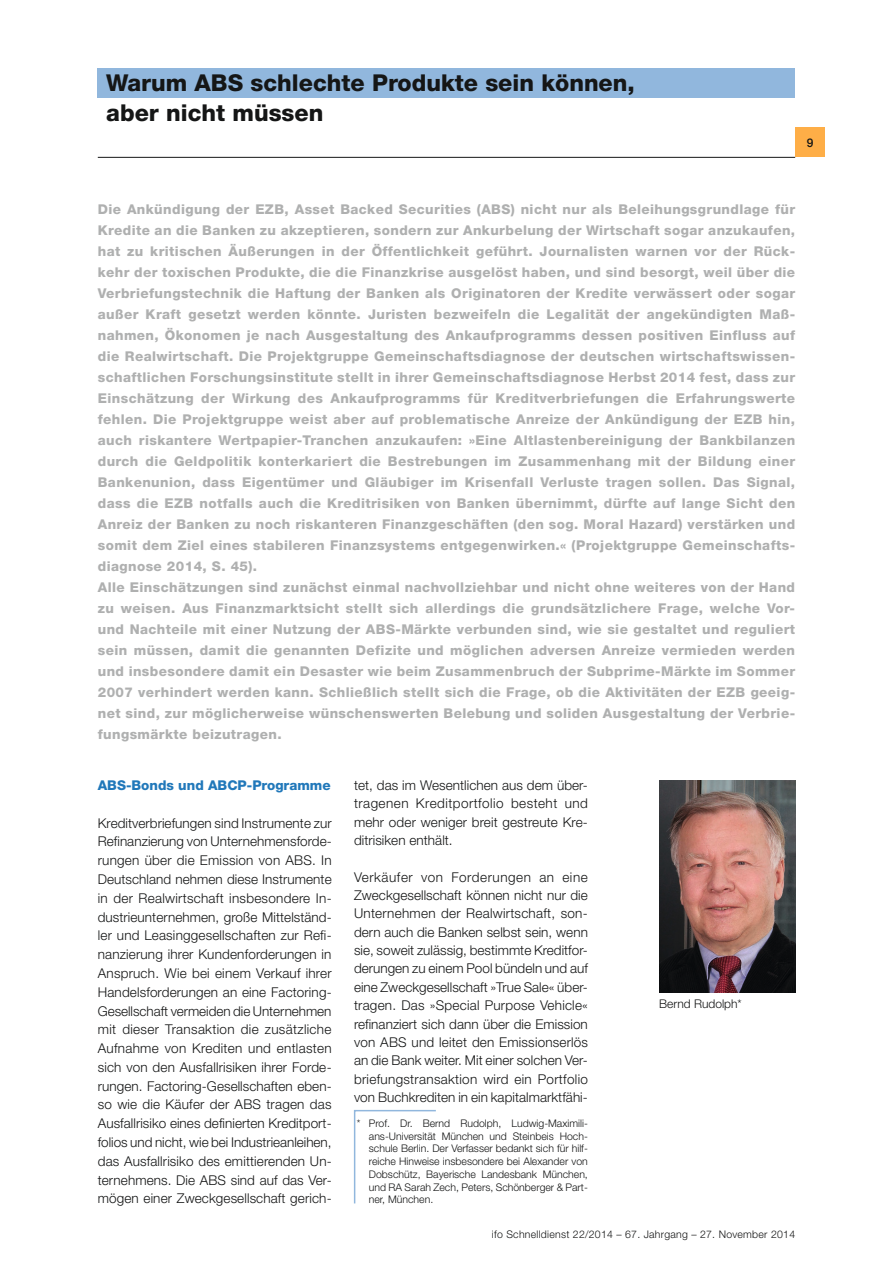
<style>
.page{position:relative;width:893px;height:1263px;background:#fff}
.page>*{position:absolute;margin:0;border:0;box-sizing:border-box;transform-origin:0 0}
.Headline_innen{font:800 23.25px "Helvetica Neue LT Std";color:#151616}
.Lead-In_grau{font:800 13.5px/21px "Helvetica Neue LT Std";letter-spacing:.03em;color:#afb0b0;text-align:justify}
.Fliesstext{font:300 13.5px/18.8px "Helvetica Neue LT Std";letter-spacing:.01em;color:#151616;text-align:justify}
.Überschrift_9_pt{font:800 13.5px "Helvetica Neue LT Std";color:#2178ba}
.Fliesstext-2{font:300 12px "Helvetica Neue LT Std";color:#151616}
.t1{font:500 12px "Helvetica Neue LT Std";color:#151616}
.Fussnote{font:300 10.5px/12.8px "Helvetica Neue LT Std";color:#151616;text-align:justify}
.Fussnote-2{font:300 10.5px "Helvetica Neue LT Std";letter-spacing:.025em;color:#151616}
</style>
<div class="page">
<hr style="left:98px;top:157px;width:697px;height:1px;background:#151616">
<div style="left:795px;top:128px;width:30px;height:29px;background:#feae47"></div>
<div style="left:98px;top:68px;width:697px;height:30px;background:#91b7dd"></div>
<svg style="left:353px;top:1109px;width:83px;height:95px"></svg>
<img style="left:659px;top:780px;width:136px;height:213px">
<p class="Headline_innen" style="left:106px;top:69px;width:530px">Warum ABS schlechte Produkte sein können,</p>
<p class="Headline_innen" style="left:106px;top:99px;width:219px">aber nicht müssen</p>
<p class="t1" style="left:807px;top:135px;width:8px">9</p>
<p class="Lead-In_grau" style="left:98px;top:198px;width:699px">Die Ankündigung der EZB, Asset Backed Securities (ABS) nicht nur als Beleihungsgrundlage für Kredite an die Banken zu akzeptieren, sondern zur Ankurbelung der Wirtschaft sogar anzukaufen, hat zu kritischen Äußerungen in der Öffentlichkeit geführt. Journalisten warnen vor der Rück&shy;kehr der toxischen Produkte, die die Finanzkrise ausgelöst haben, und sind besorgt, weil über die Verbriefungstechnik die Haftung der Banken als Originatoren der Kredite verwässert oder sogar außer Kraft gesetzt werden könnte. Juristen bezweifeln die Legalität der angekündigten Maß&shy;nahmen, Ökonomen je nach Ausgestaltung des Ankaufprogramms dessen positiven Einfluss auf die Realwirtschaft. Die Projektgruppe Gemeinschaftsdiagnose der deutschen wirtschaftswissen&shy;schaftlichen Forschungsinstitute stellt in ihrer Gemeinschaftsdiagnose Herbst 2014 fest, dass zur Einschätzung der Wirkung des Ankaufprogramms für Kreditverbriefungen die Erfahrungswerte fehlen. Die Projektgruppe weist aber auf problematische Anreize der Ankündigung der EZB hin, auch riskantere Wertpapier-Tranchen anzukaufen: »Eine Altlastenbereinigung der Bankbilanzen durch die Geldpolitik konterkariert die Bestrebungen im Zusammenhang mit der Bildung einer Bankenunion, dass Eigentümer und Gläubiger im Krisenfall Verluste tragen sollen. Das Signal, dass die EZB notfalls auch die Kreditrisiken von Banken übernimmt, dürfte auf lange Sicht den Anreiz der Banken zu noch riskanteren Finanzgeschäften (den sog. Moral Hazard) verstärken und somit dem Ziel eines stabileren Finanzsystems entgegenwirken.« (Projektgruppe Gemeinschafts&shy;diagnose 2014, S. 45).</p>
<p class="Lead-In_grau" style="left:98px;top:576px;width:699px">Alle Einschätzungen sind zunächst einmal nachvollziehbar und nicht ohne weiteres von der Hand zu weisen. Aus Finanzmarktsicht stellt sich allerdings die grundsätzlichere Frage, welche Vor&shy;und Nachteile mit einer Nutzung der ABS-Märkte verbunden sind, wie sie gestaltet und reguliert sein müssen, damit die genannten Defizite und möglichen adversen Anreize vermieden werden und insbesondere damit ein Desaster wie beim Zusammenbruch der Subprime-Märkte im Sommer 2007 verhindert werden kann. Schließlich stellt sich die Frage, ob die Aktivitäten der EZB geeig&shy;net sind, zur möglicherweise wünschenswerten Belebung und soliden Ausgestaltung der Verbrie&shy;fungsmärkte beizutragen.</p>
<p class="Überschrift_9_pt" style="left:98px;top:777px;width:234px">ABS-Bonds und ABCP-Programme</p>
<p class="Fliesstext" style="left:98px;top:813px;width:235px">Kreditverbriefungen sind Instrumente zur Refinanzierung von Unternehmensforde&shy;rungen über die Emission von ABS. In Deutschland nehmen diese Instrumente in der Realwirtschaft insbesondere In&shy;dustrieunternehmen, große Mittelständ&shy;ler und Leasinggesellschaften zur Refi&shy;nanzierung ihrer Kundenforderungen in Anspruch. Wie bei einem Verkauf ihrer Handelsforderungen an eine Factoring-Gesellschaft vermeiden die Unternehmen mit dieser Transaktion die zusätzliche Aufnahme von Krediten und entlasten sich von den Ausfallrisiken ihrer Forde&shy;rungen. Factoring-Gesellschaften eben&shy;so wie die Käufer der ABS tragen das Ausfallrisiko eines definierten Kreditport&shy;folios und nicht, wie bei Industrieanleihen, das Ausfallrisiko des emittierenden Un&shy;ternehmens. Die ABS sind auf das Ver&shy;mögen einer Zweckgesellschaft gerich-</p>
<p class="Fliesstext" style="left:354px;top:776px;width:235px;line-height:18.3px">tet, das im Wesentlichen aus dem über&shy;tragenen Kreditportfolio besteht und mehr oder weniger breit gestreute Kre&shy;ditrisiken enthält.</p>
<p class="Fliesstext" style="left:354px;top:867px;width:236px;line-height:18.3px">Verkäufer von Forderungen an eine Zweckgesellschaft können nicht nur die Unternehmen der Realwirtschaft, son&shy;dern auch die Banken selbst sein, wenn sie, soweit zulässig, bestimmte Kreditfor&shy;derungen zu einem Pool bündeln und auf eine Zweckgesellschaft »True Sale« über&shy;tragen. Das »Special Purpose Vehicle« refinanziert sich dann über die Emission von ABS und leitet den Emissionserlös an die Bank weiter. Mit einer solchen Ver&shy;briefungstransaktion wird ein Portfolio von Buchkrediten in ein kapitalmarktfähi-</p>
<p class="Fussnote" style="left:369px;top:1116px;width:220px;text-indent:-12px">* Prof. Dr. Bernd Rudolph, Ludwig-Maximili&shy;ans-Universität München und Steinbeis Hoch&shy;schule Berlin. Der Verfasser bedankt sich für hilf&shy;reiche Hinweise insbesondere bei Alexander von Dobschütz, Bayerische Landesbank München, und RA Sarah Zech, Peters, Schönberger &amp; Part&shy;ner, München.</p>
<p class="Fliesstext-2" style="left:659px;top:997px;width:84px">Bernd Rudolph*</p>
<p class="Fussnote-2" style="left:492px;top:1228px;width:305px">ifo Schnelldienst 22/2014 – 67. Jahrgang – 27. November 2014</p>
</div>
